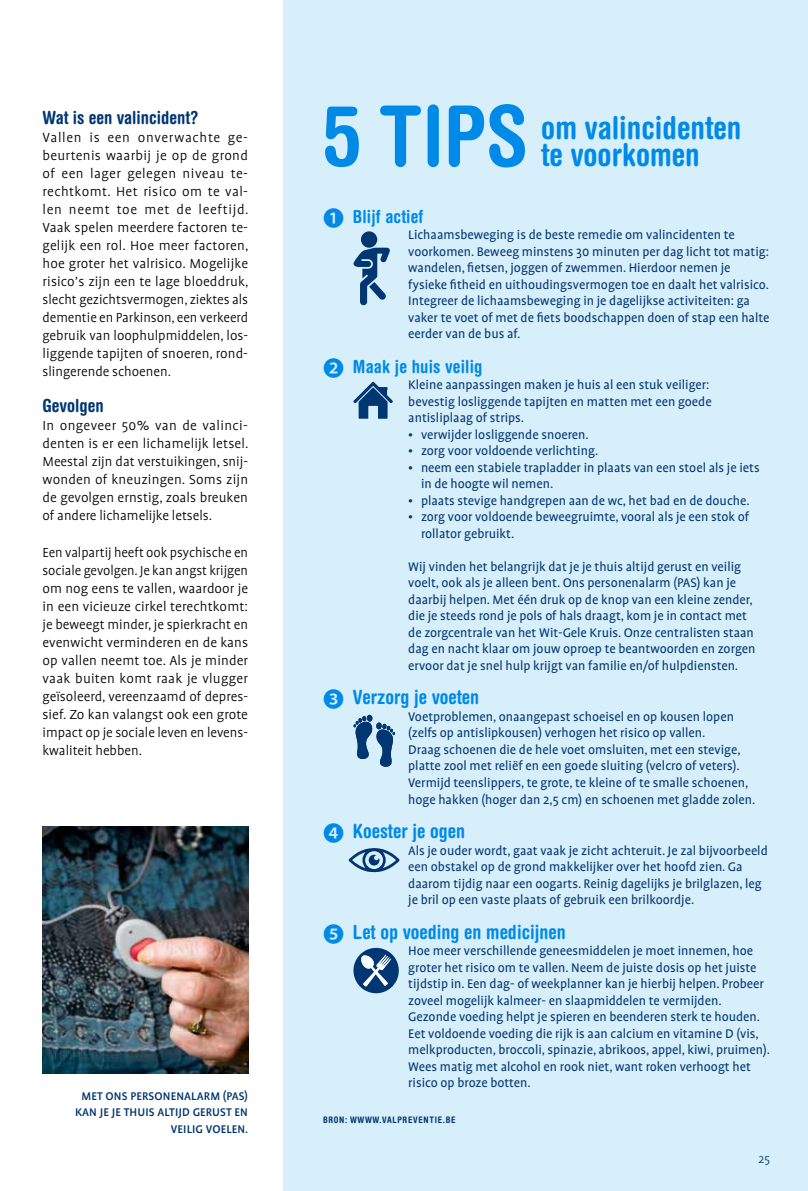
<style>
.page{position:relative;width:808px;height:1191px;background:#fff}
.page>*{position:absolute;margin:0;border:0;box-sizing:border-box;transform-origin:0 0}
.t1{font:700 condensed 84px "Helvetica Rounded LT Std";color:#008ae7}
.t2{font:700 condensed 31.5px/27px "Helvetica Rounded LT Std";color:#008ae7}
.t3{font:700 condensed 19.5px "Helvetica Rounded LT Std";color:#008ae7}
.t4{font:700 condensed 18px "Helvetica Rounded LT Std";color:#008ae7}
.t5{font:700 condensed 18px "Helvetica Rounded LT Std";color:#003671}
.t6{font:300 15px/18px "Profile Pro";color:#000;text-align:justify}
.t7{font:14.25px/16.5px "Profile Pro";color:#003671}
.t8{font:300 13.2px "Profile Pro";color:#003671}
.t9{font:500 12.75px "Profile Pro";letter-spacing:.01em;color:#003671}
.t10{font:700 condensed 9px "Helvetica Rounded LT Std";letter-spacing:.075em;color:#003671}
.s1{font-family:"Koz Go Std";font-weight:400;font-stretch:normal;font-size:21px}
</style>
<div class="page">
<div style="left:283px;top:0;width:525px;height:1191px;background:#d7eefb"></div>
<svg style="left:353px;top:715px;width:42px;height:52px"></svg>
<svg style="left:348px;top:848px;width:52px;height:24px"></svg>
<svg style="left:353px;top:948px;width:46px;height:45px"></svg>
<svg style="left:353px;top:382px;width:40px;height:37px"></svg>
<svg style="left:353px;top:248px;width:37px;height:57px"></svg>
<div style="left:361px;top:231px;width:16px;height:17px;background:#003671;border-radius:50%"></div>
<img style="left:43px;top:826px;width:205px;height:247px">
<p class="t5" style="left:43px;top:107px;width:158px">Wat is een valincident?</p>
<p class="t6" style="left:43px;top:129px;width:208px">Vallen is een onverwachte ge&shy;beurtenis waarbij je op de grond of een lager gelegen niveau te&shy;rechtkomt. Het risico om te val&shy;len neemt toe met de leeftijd.<br>Vaak spelen meerdere factoren te&shy;gelijk een rol. Hoe meer factoren, hoe groter het valrisico. Mogelijke risico’s zijn een te lage bloeddruk, slecht gezichtsvermogen, ziektes als dementie en Parkinson, een verkeerd gebruik van loophulpmiddelen, los&shy;liggende tapijten of snoeren, rond&shy;slingerende schoenen.</p>
<p class="t5" style="left:43px;top:395px;width:63px">Gevolgen</p>
<p class="t6" style="left:43px;top:417px;width:207px">In ongeveer 50% van de valinci&shy;denten is er een lichamelijk letsel.<br>Meestal zijn dat verstuikingen, snij&shy;wonden of kneuzingen. Soms zijn de gevolgen ernstig, zoals breuken of andere lichamelijke letsels.</p>
<p class="t6" style="left:43px;top:543px;width:207px">Een valpartij heeft ook psychische en sociale gevolgen. Je kan angst krijgen om nog eens te vallen, waardoor je in een vicieuze cirkel terechtkomt: je beweegt minder, je spierkracht en evenwicht verminderen en de kans op vallen neemt toe. Als je minder vaak buiten komt raak je vlugger geïsoleerd, vereenzaamd of depres&shy;sief. Zo kan valangst ook een grote impact op je sociale leven en levens&shy;kwaliteit hebben.</p>
<p class="t9" style="left:81px;top:1088px;width:63px">MET ONS PERSONENA</p>
<p class="t9" style="left:191px;top:1088px;width:15px">LARM</p>
<p class="t9" style="left:223px;top:1088px;width:27px">(PAS)</p>
<p class="t9" style="left:75px;top:1105px;width:167px">KAN JE JE THUIS ALTIJD GERUST EN</p>
<p class="t9" style="left:171px;top:1121px;width:79px">VEI LIG VOELEN.</p>
<h1 class="t1" style="left:322px;top:85px;width:208px">5 tips</h1>
<h2 class="t2" style="left:541px;top:114px;width:202px">om valincidenten te voorkomen</h2>
<p class="t4" style="left:323px;top:205px;width:102px"><span class="s1">❶</span> Blijf actief</p>
<p class="t7" style="left:408px;top:227px;width:363px">Lichaamsbeweging is de beste remedie om valincidenten te voorkomen. Beweeg minstens 30 minuten per dag licht tot matig: wandelen, fietsen, joggen of zwemmen. Hierdoor nemen je fysieke fitheid en uithoudingsvermogen toe en daalt het valrisico.<br>Integreer de lichaamsbeweging in je dagelijkse activiteiten: ga vaker te voet of met de fiets boodschappen doen of stap een halte eerder van de bus af.</p>
<p class="t4" style="left:323px;top:355px;width:161px"><span class="s1">❷</span> Maak je huis veilig</p>
<p class="t7" style="left:408px;top:377px;width:305px">Kleine aanpassingen maken je huis al een stuk veiliger: bevestig losliggende tapijten en matten met een goede antisliplaag of strips.</p>
<p class="t7" style="left:408px;top:427px;width:182px">• verwijder losliggende snoeren.</p>
<p class="t7" style="left:408px;top:443px;width:191px">• zorg voor voldoende verlichting.</p>
<p class="t7" style="left:421px;top:460px;width:340px;text-indent:-13px">• neem een stabiele trapladder in plaats van een stoel als je iets in de hoogte wil nemen.</p>
<p class="t7" style="left:408px;top:493px;width:343px">• plaats stevige handgrepen aan de wc, het bad en de douche.</p>
<p class="t7" style="left:421px;top:509px;width:330px;text-indent:-13px">• zorg voor voldoende beweegruimte, vooral als je een stok of rollator gebruikt.</p>
<p class="t7" style="left:408px;top:559px;width:349px">Wij vinden het belangrijk dat je je thuis altijd gerust en veilig voelt, ook als je alleen bent. Ons personenalarm (PAS) kan je daarbij helpen. Met één druk op de knop van een kleine zender, die je steeds rond je pols of hals draagt, kom je in contact met de zorgcentrale van het Wit-Gele Kruis. Onze centralisten staan dag en nacht klaar om jouw oproep te beantwoorden en zorgen ervoor dat je snel hulp krijgt van familie en/of hulpdiensten.</p>
<h3 class="t3" style="left:323px;top:685px;width:158px"><span class="s1">❸</span> Verzorg je voeten</h3>
<p class="t7" style="left:408px;top:709px;width:349px">Voetproblemen, onaangepast schoeisel en op kousen lopen (zelfs op antislipkousen) verhogen het risico op vallen.<br>Draag schoenen die de hele voet omsluiten, met een stevige, platte zool met reliëf en een goede sluiting (velcro of veters).<br>Vermijd teenslippers, te grote, te kleine of te smalle schoenen, hoge hakken (hoger dan 2,5 cm) en schoenen met gladde zolen.</p>
<h3 class="t3" style="left:323px;top:819px;width:144px"><span class="s1">❹</span> Koester je ogen</h3>
<p class="t7" style="left:408px;top:842px;width:361px">Als je ouder wordt, gaat vaak je zicht achteruit. Je zal bijvoorbeeld een obstakel op de grond makkelijker over het hoofd zien. Ga daarom tijdig naar een oogarts. Reinig dagelijks je brilglazen, leg je bril op een vaste plaats of gebruik een brilkoordje.</p>
<h3 class="t3" style="left:323px;top:919px;width:244px"><span class="s1">❺</span> Let op voeding en medicijnen</h3>
<p class="t7" style="left:408px;top:943px;width:363px">Hoe meer verschillende geneesmiddelen je moet innemen, hoe groter het risico om te vallen. Neem de juiste dosis op het juiste tijdstip in. Een dag- of weekplanner kan je hierbij helpen. Probeer zoveel mogelijk kalmeer- en slaapmiddelen te vermijden.<br>Gezonde voeding helpt je spieren en beenderen sterk te houden.<br>Eet voldoende voeding die rijk is aan calcium en vitamine D (vis, melkproducten, broccoli, spinazie, abrikoos, appel, kiwi, pruimen).<br>Wees matig met alcohol en rook niet, want roken verhoogt het risico op broze botten.</p>
<p class="t10" style="left:323px;top:1114px;width:134px">Bron: wwww.valpreventie.be</p>
<p class="t8" style="left:759px;top:1151px;width:13px">25</p>
</div>
